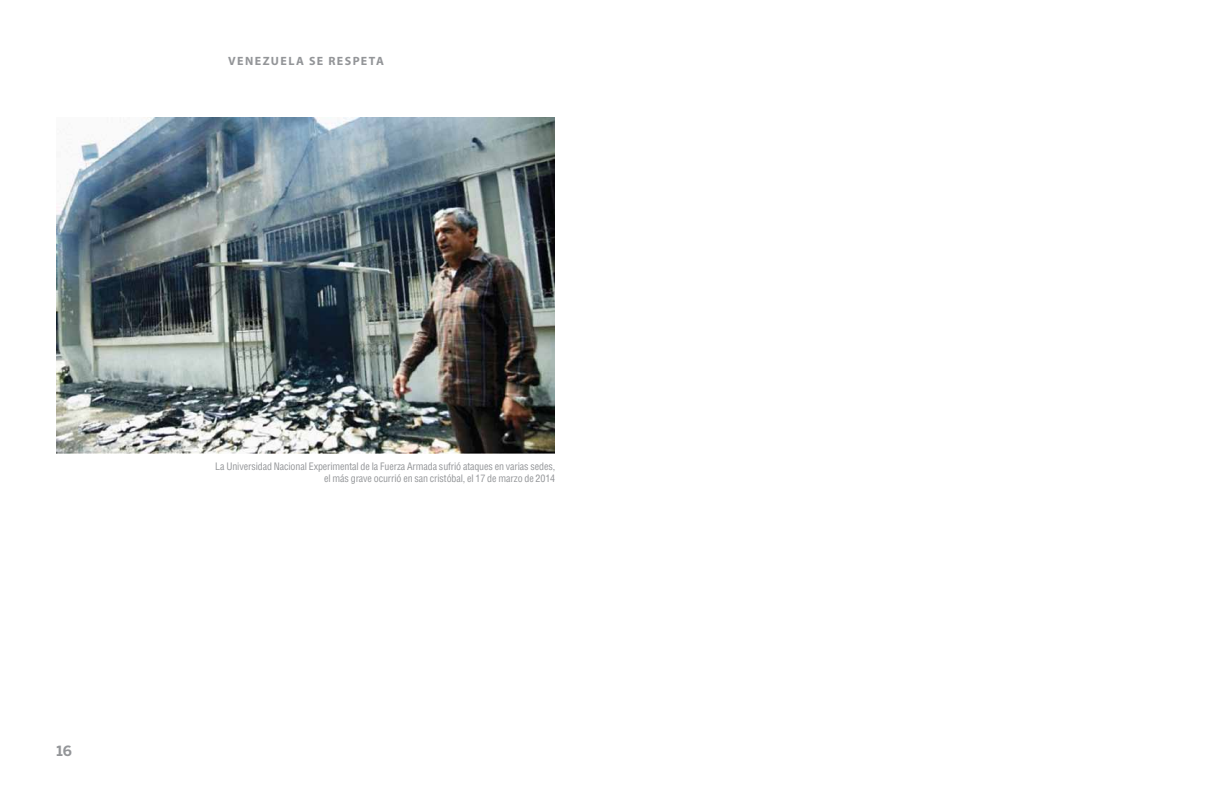
<style>
.page{position:relative;width:1224px;height:792px;background:#fff}
.page>*{position:absolute;margin:0;border:0;box-sizing:border-box;transform-origin:0 0}
.t1{font:700 14px "Benton Sans";color:#939598}
.t2{font:700 12px "Myriad Pro";letter-spacing:.12em;color:#939598}
.t3{font:condensed 10px/12px "Helvetica LT Std";letter-spacing:-.01em;color:#939598;text-align:right}
</style>
<div class="page">
<img style="left:56px;top:117px;width:499px;height:336px">
<p class="t2" style="left:228px;top:53px;width:157px">VENEZUELA SE RESPETA</p>
<h1 class="t1" style="left:57px;top:743px;width:17px">16</h1>
<p class="t3" style="left:215px;top:460px;width:342px">La Universidad Nacional Experimental de la Fuerza Armada sufrió ataques en varias sedes, el más grave ocurrió en san cristóbal, el 17 de marzo de 2014</p>
</div>
